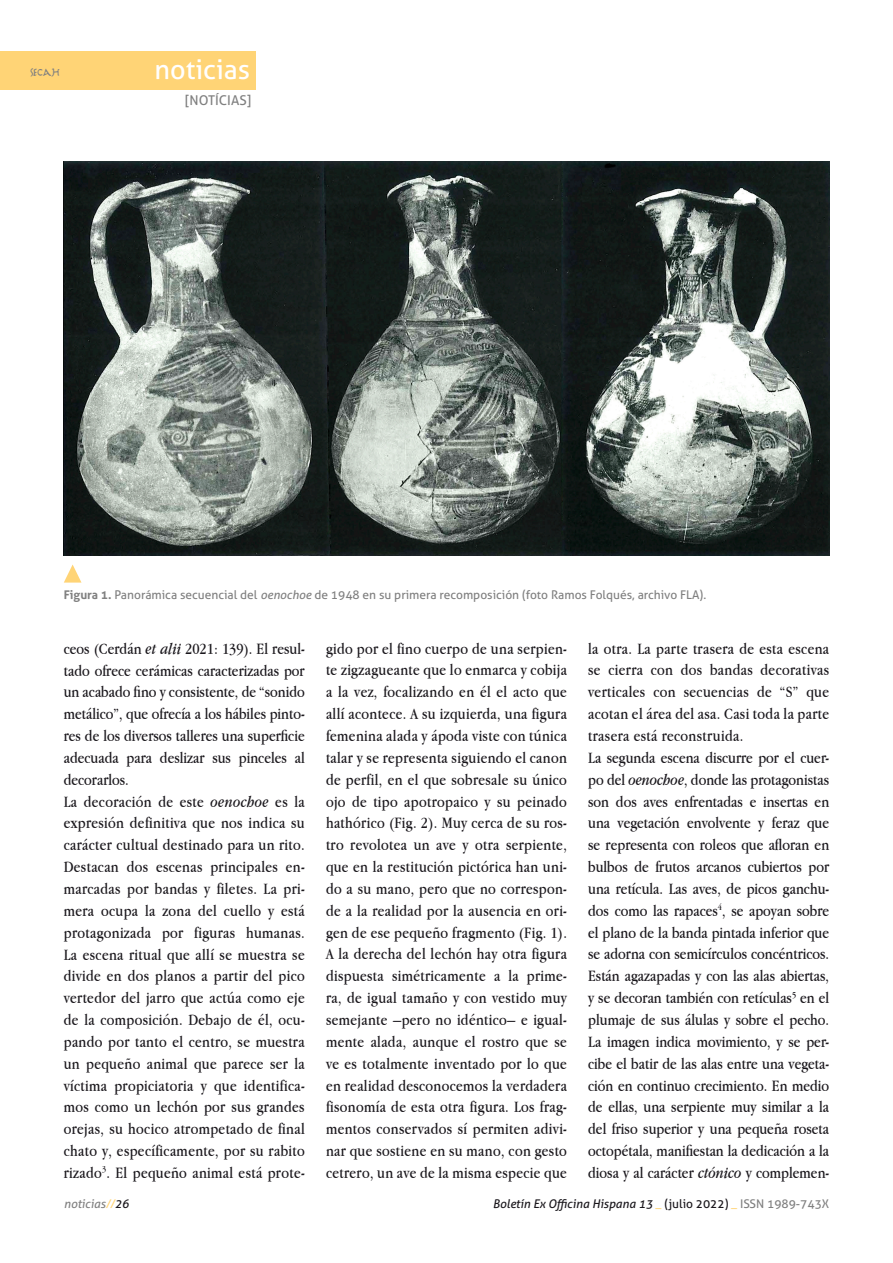
<style>
.page{position:relative;width:893px;height:1263px;background:#fff}
.page>*{position:absolute;margin:0;border:0;box-sizing:border-box;transform-origin:0 0}
.t1{font:27px "Aller";color:#fff}
.t2{font:18px "Marathon II";color:#808080}
.TextoCorrido{font:16.5px/21.9px "Apple Garamond";letter-spacing:.02em;color:#1a171c;text-align:justify}
.t3{font:13.5px "Aller";color:#808080}
.pieFigura{font:12px "Aller";color:#808080}
.t4{font:italic 12px "Aller";color:#1a171c}
.t5{font:italic 12px "Aller";color:#808080}
.s1{font-weight:700}
.s2{font-style:italic}
.s3{color:#ffd476}
.s4{color:#1a171c}
.s5{font-style:normal;color:#ffd476}
.s6{font-style:normal}
.s7{font-style:normal;color:#808080}
</style>
<div class="page">
<div style="left:0;top:51px;width:255px;height:38px;background:#ffd476"></div>
<img style="left:64px;top:161px;width:765px;height:394px">
<svg style="left:64px;top:564px;width:17px;height:19px"></svg>
<p class="t2" style="left:31px;top:64px;width:31px">secah</p>
<h1 class="t1" style="left:154px;top:53px;width:97px">noticias</h1>
<p class="t3" style="left:185px;top:92px;width:67px">[NOTÍCIAS]</p>
<p class="pieFigura" style="left:64px;top:587px;width:644px"><span class="s1">Figura 1.</span> Panorámica secuencial del <span class="s2">oenochoe</span> de 1948 en su primera recomposición (foto Ramos Folqués, archivo FLA).</p>
<p class="TextoCorrido" style="left:64px;top:637px;width:242px">ceos (Cerdán <span class="s2">et alii</span> 2021: 139). El resul&shy;tado ofrece cerámicas caracterizadas por un acabado fino y consistente, de “sonido metálico”, que ofrecía a los hábiles pinto&shy;res de los diversos talleres una superficie adecuada para deslizar sus pinceles al decorarlos.</p>
<p class="TextoCorrido" style="left:64px;top:790px;width:242px">La decoración de este <span class="s2">oenochoe</span> es la expresión definitiva que nos indica su carácter cultual destinado para un rito.<br>Destacan dos escenas principales en&shy;marcadas por bandas y filetes. La pri&shy;mera ocupa la zona del cuello y está protagonizada por figuras humanas.<br>La escena ritual que allí se muestra se divide en dos planos a partir del pico vertedor del jarro que actúa como eje de la composición. Debajo de él, ocu&shy;pando por tanto el centro, se muestra un pequeño animal que parece ser la víctima propiciatoria y que identifica&shy;mos como un lechón por sus grandes orejas, su hocico atrompetado de final chato y, específicamente, por su rabito rizado<sup>3</sup>. El pequeño animal está prote-</p>
<p class="TextoCorrido" style="left:326px;top:637px;width:242px">gido por el fino cuerpo de una serpien&shy;te zigzagueante que lo enmarca y cobija a la vez, focalizando en él el acto que allí acontece. A su izquierda, una figura femenina alada y ápoda viste con túnica talar y se representa siguiendo el canon de perfil, en el que sobresale su único ojo de tipo apotropaico y su peinado hathórico (Fig. 2). Muy cerca de su ros&shy;tro revolotea un ave y otra serpiente, que en la restitución pictórica han uni&shy;do a su mano, pero que no correspon&shy;de a la realidad por la ausencia en ori&shy;gen de ese pequeño fragmento (Fig. 1).<br>A la derecha del lechón hay otra figura dispuesta simétricamente a la prime&shy;ra, de igual tamaño y con vestido muy semejante –pero no idéntico– e igual&shy;mente alada, aunque el rostro que se ve es totalmente inventado por lo que en realidad desconocemos la verdadera fisonomía de esta otra figura. Los frag&shy;mentos conservados sí permiten adivi&shy;nar que sostiene en su mano, con gesto cetrero, un ave de la misma especie que</p>
<p class="TextoCorrido" style="left:588px;top:637px;width:242px">la otra. La parte trasera de esta escena se cierra con dos bandas decorativas verticales con secuencias de “S” que acotan el área del asa. Casi toda la parte trasera está reconstruida.</p>
<p class="TextoCorrido" style="left:588px;top:746px;width:242px">La segunda escena discurre por el cuer&shy;po del <span class="s2">oenochoe</span>, donde las protagonistas son dos aves enfrentadas e insertas en una vegetación envolvente y feraz que se representa con roleos que afloran en bulbos de frutos arcanos cubiertos por una retícula. Las aves, de picos ganchu&shy;dos como las rapaces<sup>4</sup>, se apoyan sobre el plano de la banda pintada inferior que se adorna con semicírculos concéntricos.<br>Están agazapadas y con las alas abiertas, y se decoran también con retículas<sup>5</sup> en el plumaje de sus álulas y sobre el pecho.<br>La imagen indica movimiento, y se per&shy;cibe el batir de las alas entre una vegeta&shy;ción en continuo crecimiento. En medio de ellas, una serpiente muy similar a la del friso superior y una pequeña roseta octopétala, manifiestan la dedicación a la diosa y al carácter <span class="s2">ctónico</span> y complemen-</p>
<p class="t5" style="left:64px;top:1196px;width:67px">noticias<span class="s3">//</span><span class="s4">26</span></p>
<p class="t4" style="left:493px;top:1196px;width:338px">Boletín Ex Officina Hispana 13 <span class="s5">_</span> <span class="s6">(julio 2022)</span> <span class="s5">_</span> <span class="s7">ISSN 1989-743X</span></p>
</div>
